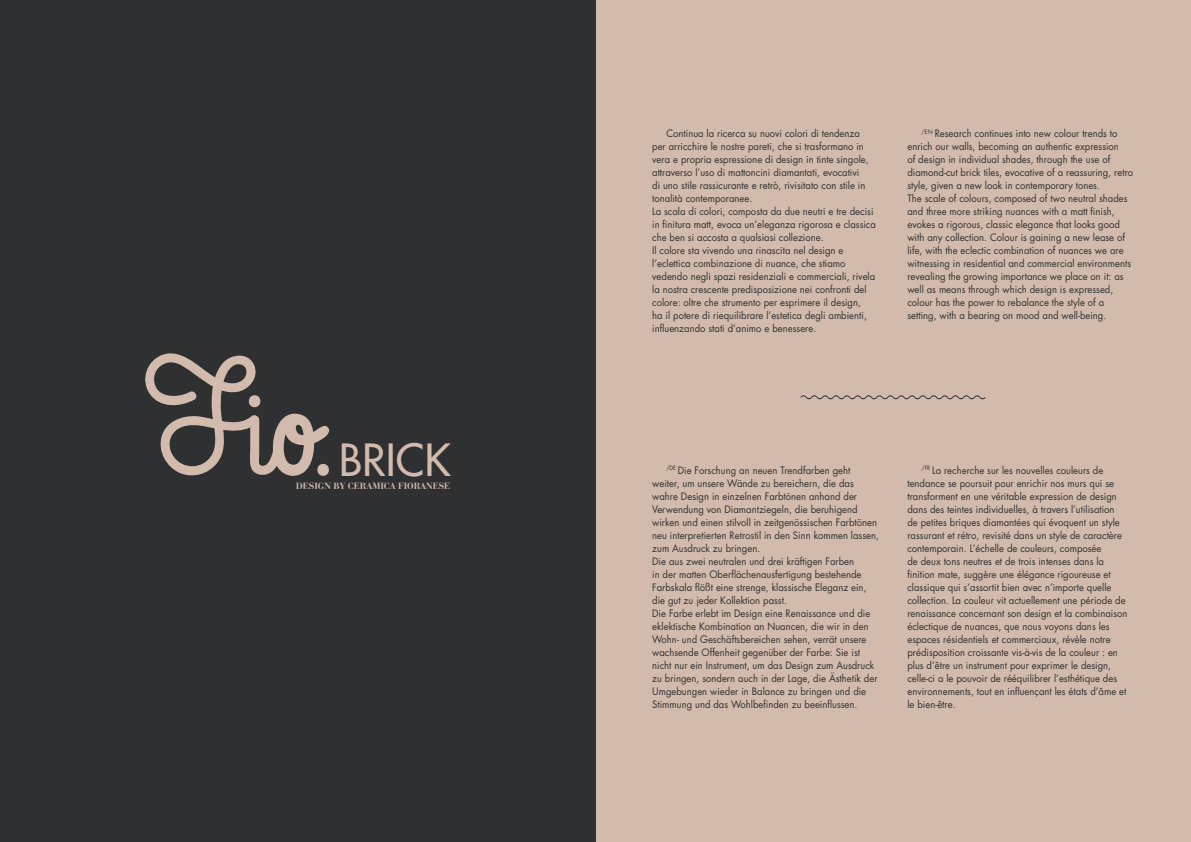
<style>
.page{position:relative;width:1191px;height:842px;background:#fff}
.page>*{position:absolute;margin:0;border:0;box-sizing:border-box;transform-origin:0 0}
.t1{font:500 43.2px "Futura Std";color:#d2bbac}
.t2{font:10px/13px "Futura Std";color:#2f3031;scale:.95 1}
.t3{font:700 9px "Bauer Bodoni Std";color:#d2bbac}
</style>
<div class="page">
<div style="left:595px;top:0;width:596px;height:842px;background:#d2bbac"></div>
<div style="left:0;top:0;width:595px;height:842px;background:#2f3031"></div>
<svg style="left:145px;top:353px;width:185px;height:123px"></svg>
<svg style="left:800px;top:395px;width:185px;height:5px"></svg>
<h1 class="t1" style="left:339px;top:433px;width:113px">BRICK</h1>
<p class="t3" style="left:296px;top:480px;width:156px">DESIGN BY CERAMICA FIORANESE</p>
<p class="t2" style="left:652px;top:127px;width:237px;text-indent:14px">Continua la ricerca su nuovi colori di tendenza per arricchire le nostre pareti, che si trasformano in vera e propria espressione di design in tinte singole, attraverso l’uso di mattoncini diamantati, evocativi<br>di uno stile rassicurante e retrò, rivisitato con stile in tonalità contemporanee.<br>La scala di colori, composta da due neutri e tre decisi in finitura matt, evoca un’eleganza rigorosa e classica che ben si accosta a qualsiasi collezione.<br>Il colore sta vivendo una rinascita nel design e l’eclettica combinazione di nuance, che stiamo vedendo negli spazi residenziali e commerciali, rivela la nostra crescente predisposizione nei confronti del colore: oltre che strumento per esprimere il design,<br>ha il potere di riequilibrare l’estetica degli ambienti, influenzando stati d’animo e benessere.</p>
<p class="t2" style="left:907px;top:127px;width:239px;text-indent:14px"><sup>/EN</sup> Research continues into new colour trends to enrich our walls, becoming an authentic expression<br>of design in individual shades, through the use of diamond-cut brick tiles, evocative of a reassuring, retro style, given a new look in contemporary tones.<br>The scale of colours, composed of two neutral shades and three more striking nuances with a matt finish, evokes a rigorous, classic elegance that looks good with any collection. Colour is gaining a new lease of life, with the eclectic combination of nuances we are witnessing in residential and commercial environments revealing the growing importance we place on it: as well as means through which design is expressed, colour has the power to rebalance the style of a setting, with a bearing on mood and well-being.</p>
<p class="t2" style="left:652px;top:464px;width:240px;text-indent:14px"><sup>/DE</sup> Die Forschung an neuen Trendfarben geht weiter, um unsere Wände zu bereichern, die das wahre Design in einzelnen Farbtönen anhand der Verwendung von Diamantziegeln, die beruhigend wirken und einen stilvoll in zeitgenössischen Farbtönen neu interpretierten Retrostil in den Sinn kommen lassen, zum Ausdruck zu bringen.<br>Die aus zwei neutralen und drei kräftigen Farben<br>in der matten Oberflächenausfertigung bestehende Farbskala flößt eine strenge, klassische Eleganz ein, die gut zu jeder Kollektion passt.<br>Die Farbe erlebt im Design eine Renaissance und die eklektische Kombination an Nuancen, die wir in den Wohn- und Geschäftsbereichen sehen, verrät unsere wachsende Offenheit gegenüber der Farbe: Sie ist nicht nur ein Instrument, um das Design zum Ausdruck zu bringen, sondern auch in der Lage, die Ästhetik der Umgebungen wieder in Balance zu bringen und die Stimmung und das Wohlbefinden zu beeinflussen.</p>
<p class="t2" style="left:907px;top:464px;width:233px;text-indent:14px"><sup>/FR</sup> La recherche sur les nouvelles couleurs de tendance se poursuit pour enrichir nos murs qui se transforment en une véritable expression de design dans des teintes individuelles, à travers l’utilisation de petites briques diamantées qui évoquent un style rassurant et rétro, revisité dans un style de caractère contemporain. L’échelle de couleurs, composée<br>de deux tons neutres et de trois intenses dans la finition mate, suggère une élégance rigoureuse et classique qui s’assortit bien avec n’importe quelle collection. La couleur vit actuellement une période de renaissance concernant son design et la combinaison éclectique de nuances, que nous voyons dans les espaces résidentiels et commerciaux, révèle notre prédisposition croissante vis-à-vis de la couleur : en plus d’être un instrument pour exprimer le design, celle-ci a le pouvoir de rééquilibrer l’esthétique des environnements, tout en influençant les états d’âme et le bien-être.</p>
</div>
